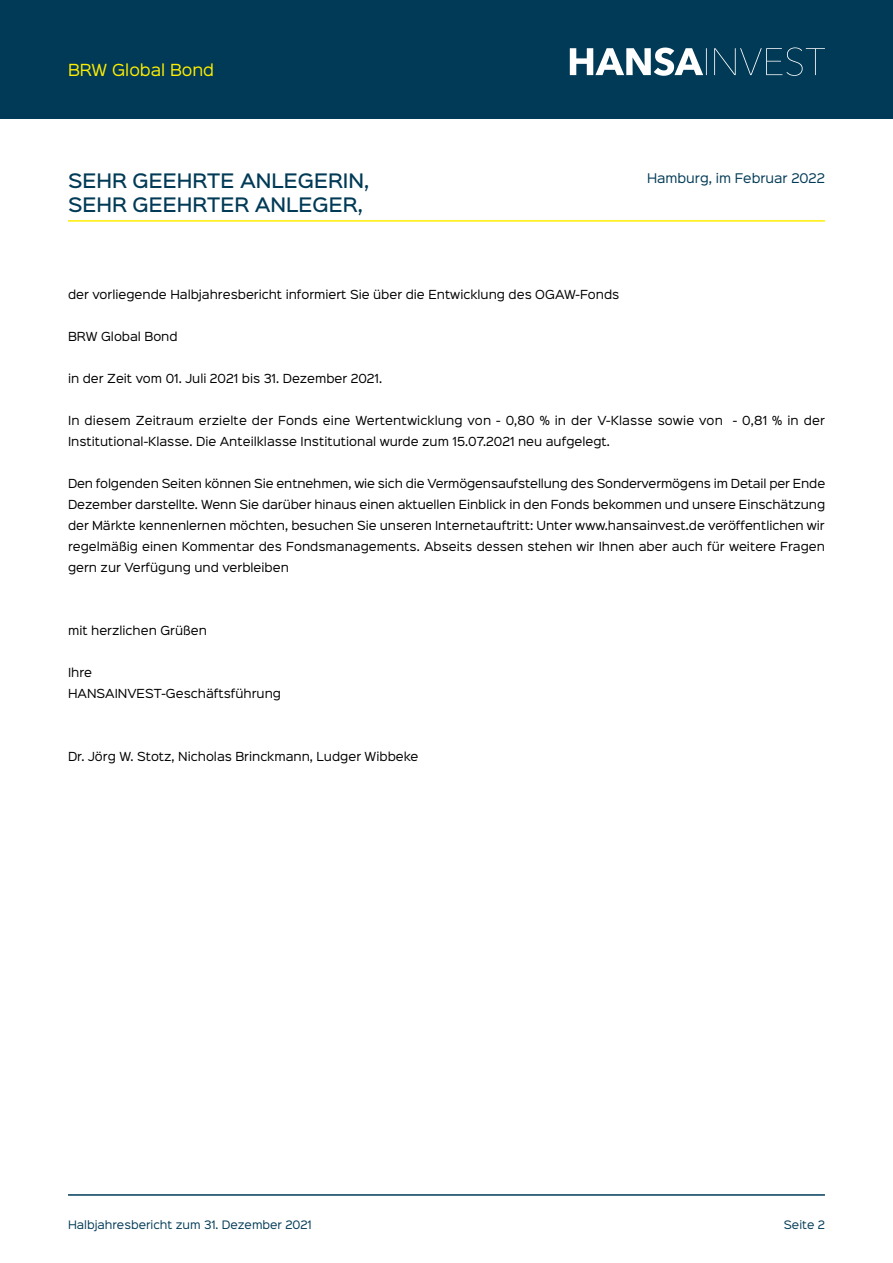
<style>
.page{position:relative;width:893px;height:1263px;background:#fff}
.page>*{position:absolute;margin:0;border:0;box-sizing:border-box;transform-origin:0 0}
.t1{font:500 18px/24px "Sinkin Sans 500";color:#003a56}
.t2{font:15px "Sinkin Sans 400";color:#ffed00}
.t3{font:12px "Sinkin Sans 400";color:#003a56}
.t4{font:11.25px/21px "Sinkin Sans 400";color:#000}
.t5{font:10.5px "Sinkin Sans 400";color:#003a56}
</style>
<div class="page">
<div style="left:0;top:0;width:893px;height:119px;background:#003a56"></div>
<svg style="left:570px;top:47px;width:255px;height:29px"></svg>
<hr style="left:68px;top:1194px;width:757px;height:2px;background:#003a56">
<hr style="left:68px;top:220px;width:757px;height:2px;background:#ffed00">
<h2 class="t2" style="left:68px;top:57px;width:148px">BRW Global Bond</h2>
<h1 class="t1" style="left:68px;top:167px;width:303px">SEHR GEEHRTE ANLEGERIN,<br>SEHR GEEHRTER ANLEGER,</h1>
<p class="t3" style="left:647px;top:168px;width:179px">Hamburg, im Februar 2022</p>
<p class="t4" style="left:68px;top:283px;width:553px">der vorliegende Halbjahresbericht informiert Sie über die Entwicklung des OGAW-Fonds</p>
<p class="t4" style="left:68px;top:325px;width:111px">BRW Global Bond</p>
<p class="t4" style="left:68px;top:367px;width:316px">in der Zeit vom 01. Juli 2021 bis 31. Dezember 2021.</p>
<p class="t4" style="left:68px;top:409px;width:758px">In diesem Zeitraum erzielte der Fonds eine Wertentwicklung von - 0,80 % in der V-Klasse sowie von - 0,81 % in der<br>Institutional-Klasse. Die Anteilklasse Institutional wurde zum 15.07.2021 neu aufgelegt.</p>
<p class="t4" style="left:68px;top:472px;width:759px;text-align:justify">Den folgenden Seiten können Sie entnehmen, wie sich die Vermögensaufstellung des Sondervermögens im Detail per Ende Dezember darstellte. Wenn Sie darüber hinaus einen aktuellen Einblick in den Fonds bekommen und unsere Einschätzung der Märkte kennenlernen möchten, besuchen Sie unseren Internetauftritt: Unter www.hansainvest.de veröffentlichen wir regelmäßig einen Kommentar des Fondsmanagements. Abseits dessen stehen wir Ihnen aber auch für weitere Fragen gern zur Verfügung und verbleiben</p>
<p class="t4" style="left:68px;top:619px;width:140px">mit herzlichen Grüßen</p>
<p class="t4" style="left:68px;top:661px;width:215px">Ihre<br>HANSAINVEST-Geschäftsführung</p>
<p class="t4" style="left:68px;top:745px;width:352px">Dr. Jörg W. Stotz, Nicholas Brinckmann, Ludger Wibbeke</p>
<p class="t5" style="left:68px;top:1216px;width:245px">Halbjahresbericht zum 31. Dezember 2021</p>
<p class="t5" style="left:784px;top:1216px;width:43px">Seite 2</p>
</div>
